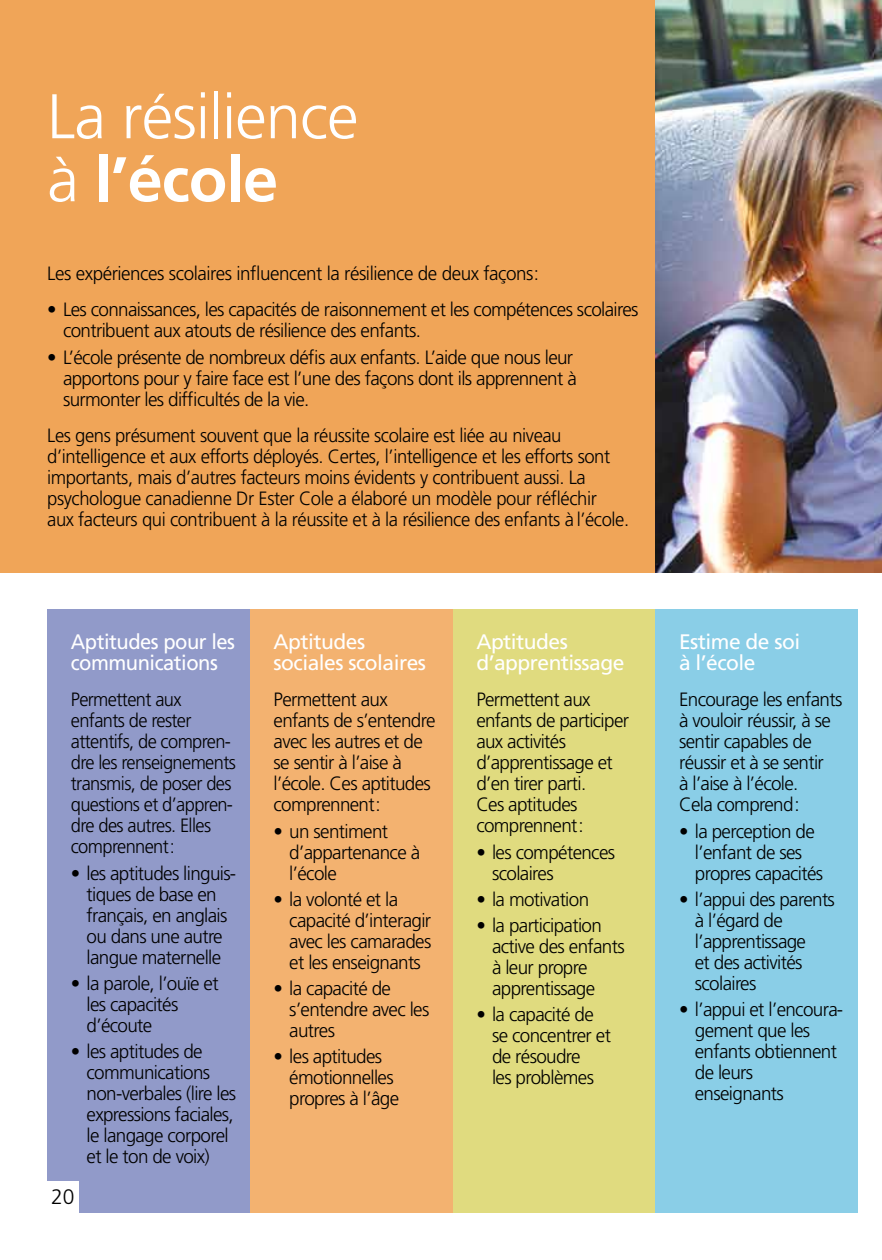
<style>
.page{position:relative;width:882px;height:1260px;background:#fff}
.page>*{position:absolute;margin:0;border:0;box-sizing:border-box;transform-origin:0 0}
.t1{font:300 63px/63px "Frutiger";letter-spacing:-.015em;color:#fff}
.t2{font:21px/21px "Frutiger";letter-spacing:-.025em;color:#fff}
.t3{font:21px/21px "Frutiger";letter-spacing:-.025em;color:#fff;scale:.96 1}
.t4{font:300 21px "Frutiger";color:#000}
.t5{font:300 19.25px/21px "Frutiger";letter-spacing:-.035em;color:#000}
.t6{font:300 19.25px/21px "Frutiger";letter-spacing:-.035em;color:#000;scale:.96 1}
.t7{font:300 19.25px/21px "Frutiger";letter-spacing:-.035em;color:#000;scale:.95 1}
.s1{font-weight:700}
</style>
<div class="page">
<div style="left:47px;top:609px;width:203px;height:604px;background:#919ac9"></div>
<div style="left:0;top:0;width:656px;height:572px;background:#f0a558"></div>
<img style="left:656px;top:0;width:226px;height:572px">
<div style="left:47px;top:1181px;width:32px;height:32px;background:#fff"></div>
<div style="left:250px;top:609px;width:203px;height:604px;background:#f3b270"></div>
<div style="left:453px;top:609px;width:203px;height:604px;background:#e0db7f"></div>
<div style="left:656px;top:609px;width:202px;height:604px;background:#8acee7"></div>
<h1 class="t1" style="left:47px;top:86px;width:313px">La résilience à <span class="s1">l’école</span></h1>
<p class="t5" style="left:47px;top:263px;width:493px">Les expériences scolaires influencent la résilience de deux façons:</p>
<p class="t5" style="left:63px;top:299px;width:577px;text-indent:-16px">• Les connaissances, les capacités de raisonnement et les compétences scolaires contribuent aux atouts de résilience des enfants.</p>
<p class="t5" style="left:63px;top:347px;width:515px;text-indent:-16px">• L’école présente de nombreux défis aux enfants. L’aide que nous leur apportons pour y faire face est l’une des façons dont ils apprennent à surmonter les difficultés de la vie.</p>
<p class="t6" style="left:47px;top:425px;width:608px">Les gens présument souvent que la réussite scolaire est liée au niveau d’intelligence et aux efforts déployés. Certes, l’intelligence et les efforts sont importants, mais d’autres facteurs moins évidents y contribuent aussi. La psychologue canadienne Dr Ester Cole a élaboré un modèle pour réfléchir<br>aux facteurs qui contribuent à la réussite et à la résilience des enfants à l’école.</p>
<p class="t3" style="left:71px;top:631px;width:173px">Aptitudes pour les communications</p>
<p class="t7" style="left:71px;top:689px;width:175px">Permettent aux enfants de rester attentifs, de compren&shy;dre les renseignements transmis, de poser des questions et d’appren&shy;dre des autres. Elles comprennent:</p>
<p class="t5" style="left:71px;top:863px;width:167px;text-align:center">• les aptitudes linguis&shy;tiques de base en français, en anglais ou dans une autre langue maternelle</p>
<p class="t5" style="left:87px;top:973px;width:134px;text-indent:-16px">• la parole, l’ouïe et les capacités d’écoute</p>
<p class="t5" style="left:87px;top:1041px;width:151px;text-indent:-16px">• les aptitudes de communications non-verbales (lire les expressions faciales, le langage corporel et le ton de voix)</p>
<p class="t4" style="left:51px;top:1185px;width:25px">20</p>
<p class="t2" style="left:274px;top:631px;width:154px">Aptitudes sociales scolaires</p>
<p class="t5" style="left:274px;top:689px;width:163px">Permettent aux enfants de s’entendre avec les autres et de se sentir à l’aise à l’école. Ces aptitudes comprennent:</p>
<p class="t5" style="left:289px;top:821px;width:132px;text-indent:-16px">• un sentiment d’appartenance à l’école</p>
<p class="t5" style="left:289px;top:889px;width:144px;text-indent:-16px">• la volonté et la capacité d’interagir avec les camarades et les enseignants</p>
<p class="t5" style="left:289px;top:978px;width:142px;text-indent:-16px">• la capacité de s’entendre avec les autres</p>
<p class="t5" style="left:289px;top:1046px;width:111px;text-indent:-16px">• les aptitudes émotionnelles propres à l’âge</p>
<p class="t2" style="left:476px;top:631px;width:150px">Aptitudes d’apprentissage</p>
<p class="t5" style="left:476px;top:689px;width:154px">Permettent aux enfants de participer aux activités d’apprentissage et d’en tirer parti.<br>Ces aptitudes comprennent:</p>
<p class="t5" style="left:492px;top:842px;width:125px;text-indent:-16px">• les compétences scolaires</p>
<p class="t5" style="left:476px;top:889px;width:114px">• la motivation</p>
<p class="t5" style="left:492px;top:915px;width:134px;text-indent:-16px">• la participation active des enfants à leur propre apprentissage</p>
<p class="t5" style="left:492px;top:1004px;width:120px;text-indent:-16px">• la capacité de se concentrer et de résoudre<br>les problèmes</p>
<p class="t2" style="left:679px;top:631px;width:123px">Estime de soi à l’école</p>
<p class="t5" style="left:679px;top:689px;width:165px">Encourage les enfants à vouloir réussir, à se sentir capables de réussir et à se sentir<br>à l’aise à l’école.<br>Cela comprend:</p>
<p class="t5" style="left:695px;top:821px;width:130px;text-indent:-16px">• la perception de l’enfant de ses propres capacités</p>
<p class="t5" style="left:695px;top:889px;width:142px;text-indent:-16px">• l’appui des parents à l’égard de l’apprentissage<br>et des activités scolaires</p>
<p class="t5" style="left:695px;top:999px;width:150px;text-indent:-16px">• l’appui et l’encoura&shy;gement que les enfants obtiennent de leurs enseignants</p>
</div>
